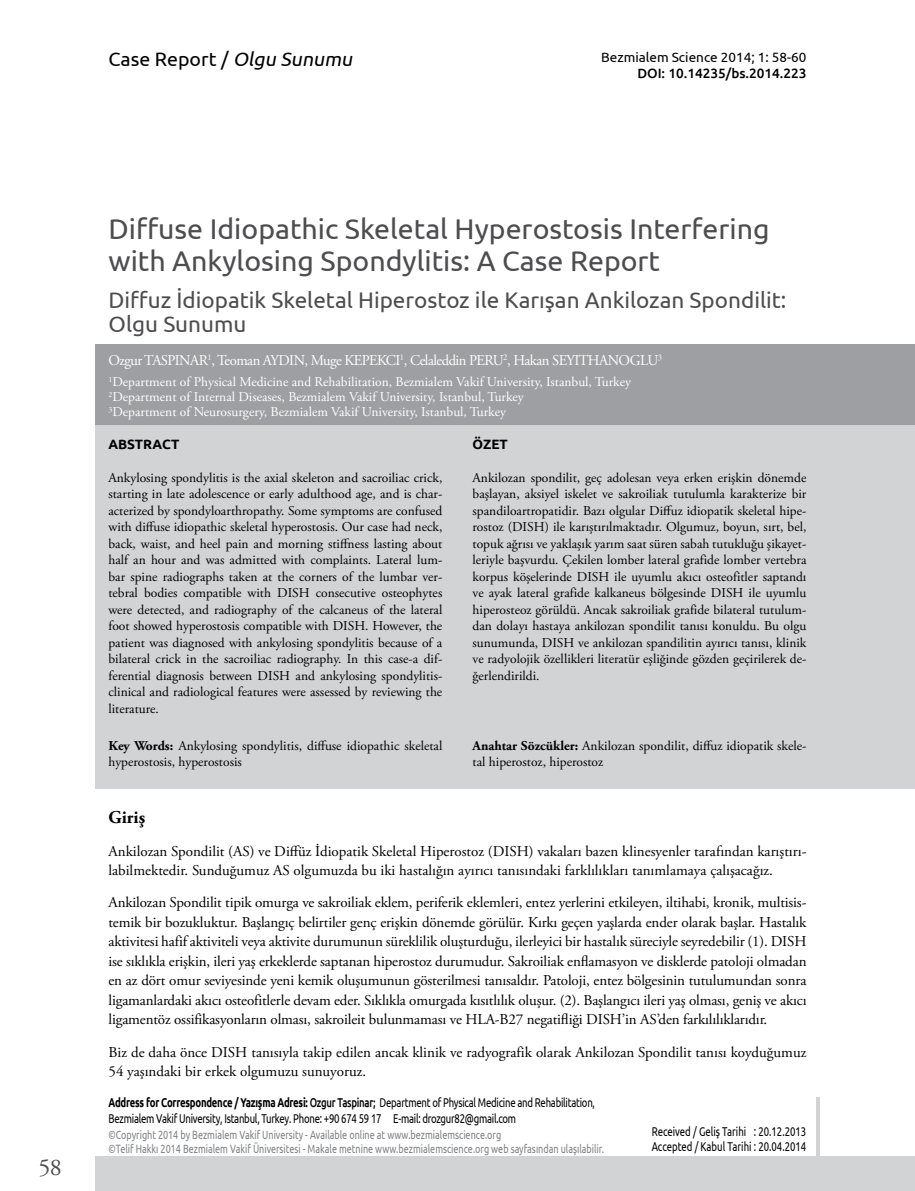
<style>
.page{position:relative;width:915px;height:1191px;background:#fff}
.page>*{position:absolute;margin:0;border:0;box-sizing:border-box;transform-origin:0 0}
.t1{font:28.5px/31.5px "Ubuntu";color:#4d4d4f}
.t2{font:24px "Adobe Garamond Pro";color:#4d4d4f}
.t3{font:22.5px/24px "Ubuntu";color:#4d4d4f}
.t4{font:19.5px "Ubuntu";color:#000}
.t5{font:700 18px "Adobe Garamond Pro";color:#000}
.t6{font:15px/19.5px "Adobe Garamond Pro";color:#000}
.t7{font:15px "Adobe Garamond Pro";letter-spacing:-.035em;color:#fff}
.t8{font:13.5px/16.5px "Adobe Garamond Pro";color:#000;text-align:justify}
.t9{font:13.5px/15px "Adobe Garamond Pro";color:#fff}
.t10{font:13.5px "Ubuntu";color:#000}
.t11{font:500 13.5px "Ubuntu";color:#000}
.t12{font:700 13.5px "Ubuntu";color:#000}
.t13{font:12.75px/15.3px "Ubuntu";letter-spacing:-.025em;color:#000;scale:.75 1}
.t14{font:12.75px/14.5px "Ubuntu";color:#000;scale:.75 1}
.t15{font:12px/13.5px "Ubuntu";color:#808285;scale:.75 1}
.s1{font-style:italic}
.s2{font-weight:700}
.s3{font-weight:500}
</style>
<div class="page">
<div style="left:96px;top:366px;width:818px;height:422px;background:#d1d3d4"></div>
<div style="left:96px;top:1157px;width:818px;height:34px;background:#d1d3d4"></div>
<svg style="left:815px;top:1097px;width:4px;height:60px"></svg>
<div style="left:96px;top:344px;width:818px;height:81px;background:#9d9fa2"></div>
<h3 class="t4" style="left:108px;top:47px;width:249px">Case Report / <span class="s1">Olgu Sunumu</span></h3>
<p class="t10" style="left:601px;top:49px;width:207px">Bezmialem Science 2014; 1: 58-60</p>
<p class="t11" style="left:637px;top:65px;width:170px">DOI: 10.14235/bs.2014.223</p>
<h2 class="t2" style="left:38px;top:1152px;width:25px">58</h2>
<h1 class="t1" style="left:108px;top:213px;width:662px">Diffuse Idiopathic Skeletal Hyperostosis Interfering with Ankylosing Spondylitis: A Case Report</h1>
<h3 class="t3" style="left:108px;top:287px;width:679px">Diffuz İdiopatik Skeletal Hiperostoz ile Karışan Ankilozan Spondilit:<br>Olgu Sunumu</h3>
<p class="t7" style="left:108px;top:351px;width:554px">Ozgur TASPINAR<sup>1</sup>, Teoman AYDIN, Muge KEPEKCI<sup>1</sup>, Celaleddin PERU<sup>2</sup>, Hakan SEYITHANOGLU<sup>3</sup></p>
<p class="t9" style="left:108px;top:375px;width:524px"><sup>1</sup>Department of Physical Medicine and Rehabilitation, Bezmialem Vakif University, Istanbul, Turkey<br><sup>2</sup>Department of Internal Diseases, Bezmialem Vakif University, Istanbul, Turkey<br><sup>3</sup>Department of Neurosurgery, Bezmialem Vakif University, Istanbul, Turkey</p>
<p class="t12" style="left:108px;top:435px;width:72px">ABSTRACT</p>
<p class="t8" style="left:108px;top:469px;width:335px">Ankylosing spondylitis is the axial skeleton and sacroiliac crick, starting in late adolescence or early adulthood age, and is char&shy;acterized by spondyloarthropathy. Some symptoms are confused with diffuse idiopathic skeletal hyperostosis. Our case had neck, back, waist, and heel pain and morning stiffness lasting about half an hour and was admitted with complaints. Lateral lum&shy;bar spine radiographs taken at the corners of the lumbar ver&shy;tebral bodies compatible with DISH consecutive osteophytes were detected, and radiography of the calcaneus of the lateral foot showed hyperostosis compatible with DISH. However, the patient was diagnosed with ankylosing spondylitis because of a bilateral crick in the sacroiliac radiography. In this case-a dif&shy;ferential diagnosis between DISH and ankylosing spondylitis&shy;clinical and radiological features were assessed by reviewing the literature.</p>
<p class="t8" style="left:108px;top:738px;width:335px"><span class="s2">Key Words:</span> Ankylosing spondylitis, diffuse idiopathic skeletal hyperostosis, hyperostosis</p>
<p class="t12" style="left:472px;top:435px;width:37px">ÖZET</p>
<p class="t8" style="left:472px;top:469px;width:335px">Ankilozan spondilit, geç adolesan veya erken erişkin dönemde başlayan, aksiyel iskelet ve sakroiliak tutulumla karakterize bir spandiloartropatidir. Bazı olgular Diffuz idiopatik skeletal hipe&shy;rostoz (DISH) ile karıştırılmaktadır. Olgumuz, boyun, sırt, bel, topuk ağrısı ve yaklaşık yarım saat süren sabah tutukluğu şikayet&shy;leriyle başvurdu. Çekilen lomber lateral grafide lomber vertebra korpus köşelerinde DISH ile uyumlu akıcı osteofitler saptandı ve ayak lateral grafide kalkaneus bölgesinde DISH ile uyumlu hiperosteoz görüldü. Ancak sakroiliak grafide bilateral tutulum&shy;dan dolayı hastaya ankilozan spondilit tanısı konuldu. Bu olgu sunumunda, DISH ve ankilozan spandilitin ayırıcı tanısı, klinik ve radyolojik özellikleri literatür eşliğinde gözden geçirilerek de&shy;ğerlendirildi.</p>
<p class="t8" style="left:472px;top:738px;width:335px"><span class="s2">Anahtar Sözcükler:</span> Ankilozan spondilit, diffuz idiopatik skele&shy;tal hiperostoz, hiperostoz</p>
<h3 class="t5" style="left:108px;top:807px;width:38px">Giriş</h3>
<p class="t6" style="left:108px;top:841px;width:699px">Ankilozan Spondilit (AS) ve Diffüz İdiopatik Skeletal Hiperostoz (DISH) vakaları bazen klinesyenler tarafından karıştırı&shy;labilmektedir. Sunduğumuz AS olgumuzda bu iki hastalığın ayırıcı tanısındaki farklılıkları tanımlamaya çalışacağız.</p>
<p class="t6" style="left:108px;top:893px;width:699px;text-align:justify">Ankilozan Spondilit tipik omurga ve sakroiliak eklem, periferik eklemleri, entez yerlerini etkileyen, iltihabi, kronik, multisis&shy;temik bir bozukluktur. Başlangıç belirtiler genç erişkin dönemde görülür. Kırkı geçen yaşlarda ender olarak başlar. Hastalık aktivitesi hafif aktiviteli veya aktivite durumunun süreklilik oluşturduğu, ilerleyici bir hastalık süreciyle seyredebilir (1). DISH ise sıklıkla erişkin, ileri yaş erkeklerde saptanan hiperostoz durumudur. Sakroiliak enflamasyon ve disklerde patoloji olmadan en az dört omur seviyesinde yeni kemik oluşumunun gösterilmesi tanısaldır. Patoloji, entez bölgesinin tutulumundan sonra ligamanlardaki akıcı osteofitlerle devam eder. Sıklıkla omurgada kısıtlılık oluşur. (2). Başlangıcı ileri yaş olması, geniş ve akıcı ligamentöz ossifikasyonların olması, sakroileit bulunmaması ve HLA-B27 negatifliği DISH’in AS’den farkılılıklarıdır.</p>
<p class="t6" style="left:108px;top:1042px;width:699px">Biz de daha önce DISH tanısıyla takip edilen ancak klinik ve radyografik olarak Ankilozan Spondilit tanısı koyduğumuz<br>54 yaşındaki bir erkek olgumuzu sunuyoruz.</p>
<p class="t13" style="left:108px;top:1094px;width:650px"><span class="s2">Address for Correspondence / Yazışma Adresi:</span> <span class="s3">Ozgur Taspinar;</span> Department of Physical Medicine and Rehabilitation,<br>Bezmialem Vakif University, Istanbul, Turkey. Phone: +90 674 59 17 E-mail: drozgur82@gmail.com</p>
<p class="t15" style="left:108px;top:1127px;width:662px">©Copyright 2014 by Bezmialem Vakif University - Available online at www.bezmialemscience.org<br>©Telif Hakkı 2014 Bezmialem Vakif Üniversitesi - Makale metnine www.bezmialemscience.org web sayfasından ulaşılabilir.</p>
<p class="t14" style="left:651px;top:1124px;width:208px">Received / Geliş Tarihi : 20.12.2013<br>Accepted / Kabul Tarihi : 20.04.2014</p>
</div>
